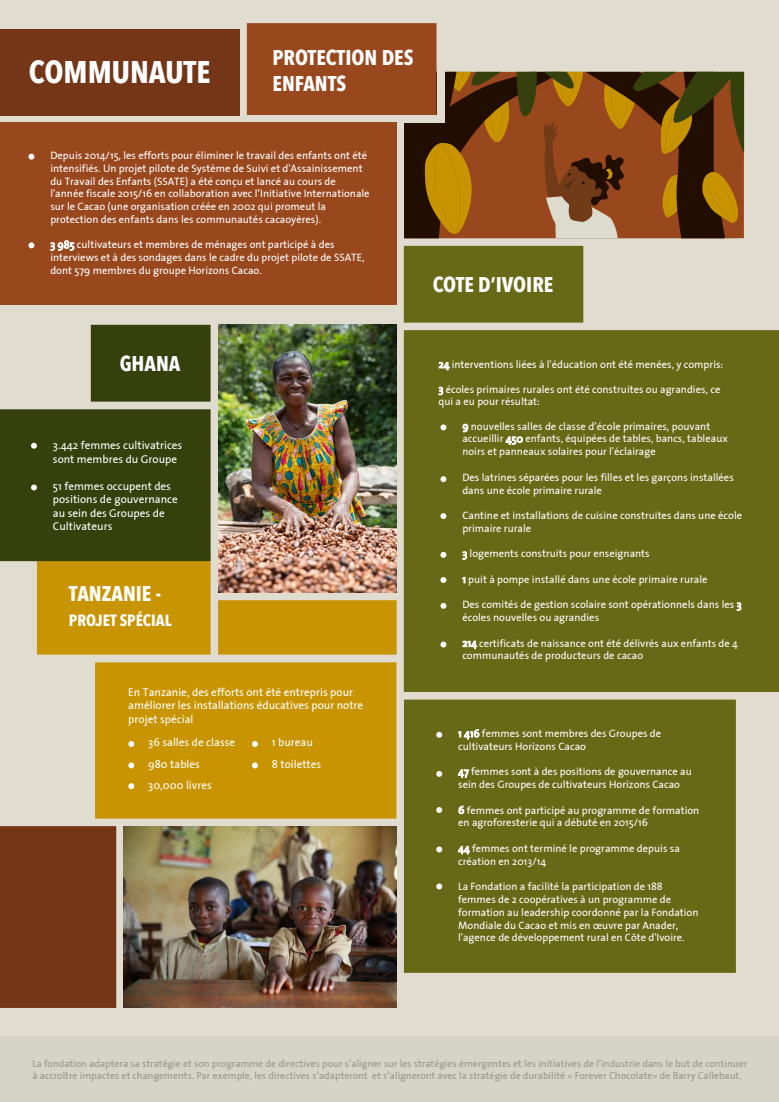
<style>
.page{position:relative;width:779px;height:1102px;background:#fff}
.page>*{position:absolute;margin:0;border:0;box-sizing:border-box;transform-origin:0 0}
.t1{font:700 31.25px "Avenir Next Condensed";color:#fff}
.t2{font:700 21.25px/25.5px "Avenir Next Condensed";color:#fff}
.t3{font:700 16.25px "Avenir Next Condensed";color:#fff}
.t4{font:11.25px/13.5px "The Sans Plain";color:#fff}
.t5{font:10.62px/12.8px "The Sans Plain";color:#fff}
.t6{font:10px/12px "The Sans Plain";color:#99978d}
</style>
<div class="page">
<div style="left:0;top:0;width:779px;height:1101px;background:#e0ddd0"></div>
<div style="left:0;top:29px;width:239px;height:86px;background:#743617"></div>
<div style="left:91px;top:325px;width:119px;height:76px;background:#35400d"></div>
<div style="left:404px;top:246px;width:179px;height:76px;background:#686916"></div>
<div style="left:404px;top:699px;width:331px;height:273px;background:#686916"></div>
<svg style="left:458px;top:729px;width:21px;height:10px"></svg>
<svg style="left:458px;top:769px;width:11px;height:8px"></svg>
<svg style="left:458px;top:805px;width:6px;height:8px"></svg>
<svg style="left:458px;top:845px;width:12px;height:9px"></svg>
<svg style="left:436px;top:731px;width:6px;height:6px"></svg>
<svg style="left:436px;top:770px;width:6px;height:6px"></svg>
<svg style="left:436px;top:806px;width:6px;height:6px"></svg>
<svg style="left:436px;top:846px;width:6px;height:6px"></svg>
<svg style="left:436px;top:883px;width:6px;height:6px"></svg>
<div style="left:404px;top:330px;width:375px;height:361px;background:#686916"></div>
<svg style="left:462px;top:423px;width:6px;height:9px"></svg>
<svg style="left:505px;top:436px;width:18px;height:9px"></svg>
<svg style="left:462px;top:551px;width:5px;height:8px"></svg>
<svg style="left:462px;top:577px;width:3px;height:6px"></svg>
<svg style="left:736px;top:602px;width:5px;height:8px"></svg>
<svg style="left:462px;top:640px;width:15px;height:8px"></svg>
<svg style="left:440px;top:424px;width:6px;height:6px"></svg>
<svg style="left:440px;top:476px;width:6px;height:6px"></svg>
<svg style="left:440px;top:513px;width:6px;height:6px"></svg>
<svg style="left:440px;top:551px;width:6px;height:6px"></svg>
<svg style="left:440px;top:577px;width:6px;height:5px"></svg>
<svg style="left:440px;top:602px;width:6px;height:6px"></svg>
<svg style="left:440px;top:641px;width:6px;height:6px"></svg>
<svg style="left:438px;top:386px;width:5px;height:9px"></svg>
<svg style="left:438px;top:362px;width:11px;height:8px"></svg>
<div style="left:0;top:826px;width:116px;height:181px;background:#743617"></div>
<div style="left:95px;top:662px;width:301px;height:156px;background:#c99402"></div>
<svg style="left:128px;top:740px;width:6px;height:6px"></svg>
<svg style="left:128px;top:762px;width:6px;height:6px"></svg>
<svg style="left:128px;top:783px;width:6px;height:5px"></svg>
<svg style="left:252px;top:740px;width:6px;height:6px"></svg>
<svg style="left:252px;top:762px;width:6px;height:6px"></svg>
<div style="left:218px;top:600px;width:178px;height:54px;background:#c99402"></div>
<div style="left:0;top:1036px;width:779px;height:65px;background:#d6d4c6"></div>
<img style="left:218px;top:325px;width:178px;height:267px">
<svg style="left:0;top:409px;width:210px;height:245px;background:#6f6518"></svg>
<img style="left:124px;top:826px;width:272px;height:181px">
<svg style="left:247px;top:23px;width:497px;height:215px"></svg>
<div style="left:0;top:123px;width:396px;height:182px;background:#99481e"></div>
<svg style="left:50px;top:240px;width:24px;height:11px"></svg>
<svg style="left:28px;top:154px;width:6px;height:6px"></svg>
<svg style="left:28px;top:242px;width:6px;height:6px"></svg>
<h1 class="t1" style="left:29px;top:53px;width:183px">COMMUNAUTE</h1>
<h2 class="t2" style="left:272px;top:45px;width:142px">PROTECTION DES<br>ENFANTS</h2>
<p class="t5" style="left:50px;top:149px;width:321px">Depuis 2014/15, les efforts pour éliminer le travail des enfants ont été intensifiés. Un projet pilote de Système de Suivi et d'Assainissement du Travail des Enfants (SSATE) a été conçu et lancé au cours de l'année fiscale 2015/16 en collaboration avec l’Initiative Internationale sur le Cacao (une organisation créée en 2002 qui promeut la protection des enfants dans les communautés cacaoyères).</p>
<p class="t5" style="left:50px;top:238px;width:315px">3 985 cultivateurs et membres de ménages ont participé à des interviews et à des sondages dans le cadre du projet pilote de SSATE, dont 579 membres du groupe Horizons Cacao.</p>
<h2 class="t2" style="left:432px;top:271px;width:122px">COTE D’IVOIRE</h2>
<h2 class="t2" style="left:120px;top:350px;width:62px">GHANA</h2>
<p class="t4" style="left:53px;top:438px;width:131px">3.442 femmes cultivatrices sont membres du Groupe</p>
<p class="t4" style="left:53px;top:478px;width:126px">51 femmes occupent des positions de gouvernance au sein des Groupes de<br>Cultivateurs</p>
<h2 class="t2" style="left:69px;top:580px;width:94px">TANZANIE -</h2>
<h3 class="t3" style="left:69px;top:610px;width:104px">PROJET SPÉCIAL</h3>
<p class="t4" style="left:128px;top:684px;width:236px">En Tanzanie, des efforts ont été entrepris pour améliorer les installations éducatives pour notre projet spécial</p>
<p class="t4" style="left:148px;top:731px;width:89px;line-height:21.7px">36 salles de classe<br>980 tables</p>
<p class="t4" style="left:272px;top:731px;width:51px;line-height:21.7px">1 bureau<br>8 toilettes</p>
<p class="t4" style="left:148px;top:777px;width:65px">30,000 livres</p>
<p class="t5" style="left:438px;top:357px;width:286px">24 interventions liées à l'éducation ont été menées, y compris:</p>
<p class="t5" style="left:438px;top:382px;width:283px">3 écoles primaires rurales ont été construites ou agrandies, ce qui a eu pour résultat:</p>
<p class="t5" style="left:462px;top:419px;width:267px">9 nouvelles salles de classe d’école primaires, pouvant accueillir 450 enfants, équipées de tables, bancs, tableaux noirs et panneaux solaires pour l'éclairage</p>
<p class="t5" style="left:462px;top:470px;width:273px">Des latrines séparées pour les filles et les garçons installées dans une école primaire rurale</p>
<p class="t5" style="left:462px;top:508px;width:281px">Cantine et installations de cuisine construites dans une école primaire rurale</p>
<p class="t5" style="left:462px;top:547px;width:189px">3 logements construits pour enseignants</p>
<p class="t5" style="left:462px;top:572px;width:247px">1 puit à pompe installé dans une école primaire rurale</p>
<p class="t5" style="left:462px;top:598px;width:281px">Des comités de gestion scolaire sont opérationnels dans les 3 écoles nouvelles ou agrandies</p>
<p class="t5" style="left:462px;top:636px;width:277px">214 certificats de naissance ont été délivrés aux enfants de 4 communautés de producteurs de cacao</p>
<p class="t5" style="left:458px;top:726px;width:205px">1 416 femmes sont membres des Groupes de cultivateurs Horizons Cacao</p>
<p class="t5" style="left:458px;top:764px;width:235px">47 femmes sont à des positions de gouvernance au sein des Groupes de cultivateurs Horizons Cacao</p>
<p class="t5" style="left:458px;top:803px;width:243px">6 femmes ont participé au programme de formation en agroforesterie qui a débuté en 2015/16</p>
<p class="t5" style="left:458px;top:841px;width:223px">44 femmes ont terminé le programme depuis sa création en 2013/14</p>
<p class="t5" style="left:458px;top:879px;width:242px">La Fondation a facilité la participation de 188 femmes de 2 coopératives à un programme de formation au leadership coordonné par la Fondation Mondiale du Cacao et mis en œuvre par Anader, l'agence de développement rural en Côte d'Ivoire.</p>
<p class="t6" style="left:32px;top:1056px;width:716px">La fondation adaptera sa stratégie et son programme de directives pour s’aligner sur les stratégies émergentes et les initiatives de l’industrie dans le but de continuer à accroître impactes et changements. Par exemple, les directives s’adapteront et s’aligneront avec la stratégie de durabilité « Forever Chocolate» de Barry Callebaut.</p>
</div>
